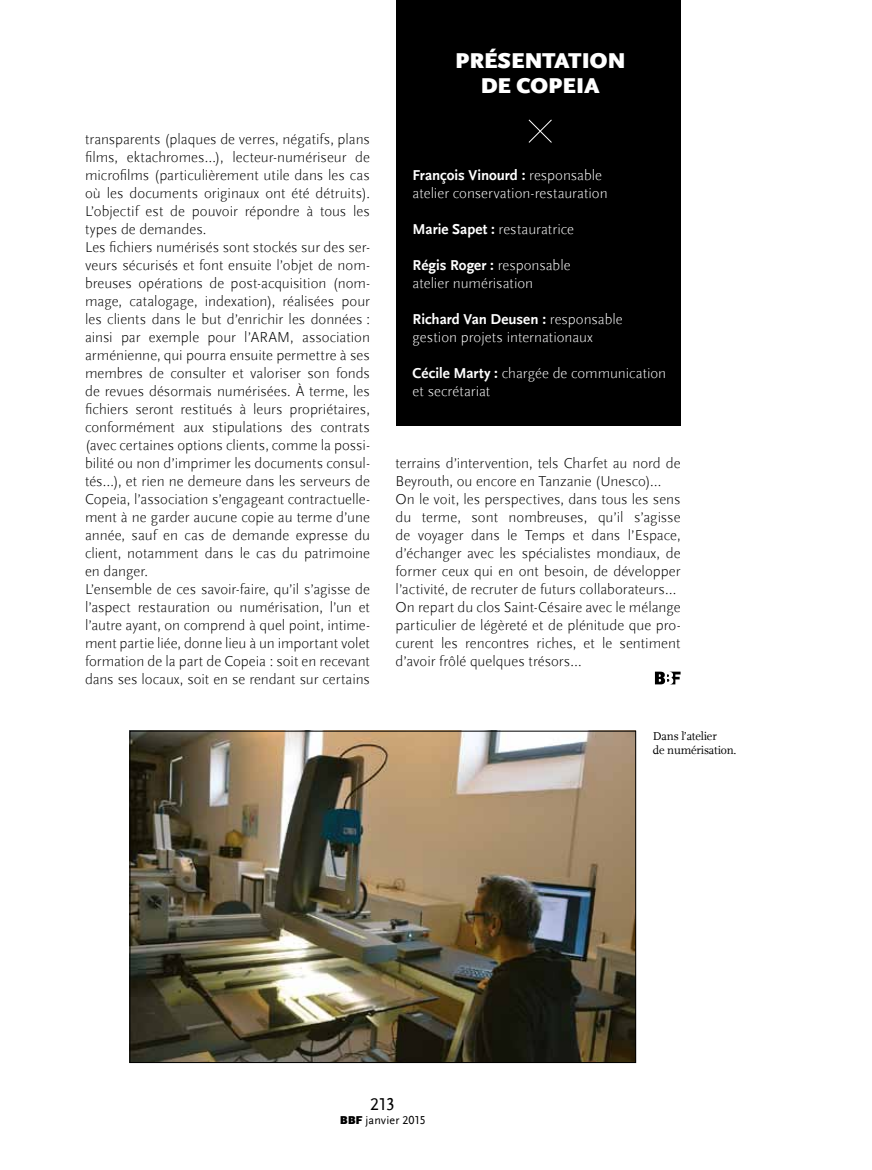
<style>
.page{position:relative;width:872px;height:1170px;background:#fff}
.page>*{position:absolute;margin:0;border:0;box-sizing:border-box;transform-origin:0 0}
.t1{font:900 22.5px/25.5px "Scala Sans";color:#fff;text-align:center}
.t2{font:18px "Scala Sans LF";color:#000}
.t3{font:300 15px/18px "Scala Sans";color:#000}
.t4{font:300 15px/18px "Scala Sans";color:#fff}
.t5{font:12px/14.4px "Scala LF";letter-spacing:-.015em;color:#000}
.t6{font:12px "Scala Sans LF";letter-spacing:.005em;color:#000}
.s1{font-weight:700}
.s2{font-family:"Scala Sans";font-weight:900}
</style>
<div class="page">
<img style="left:132px;top:732px;width:502px;height:328px">
<div style="left:395px;top:0;width:285px;height:425px;background:#000"></div>
<svg style="left:528px;top:119px;width:24px;height:24px"></svg>
<svg style="left:655px;top:671px;width:25px;height:13px"></svg>
<p class="t3" style="left:85px;top:130px;width:286px">transparents (plaques de verres, négatifs, plans films, ektachromes…), lecteur-numériseur de microfilms (particulièrement utile dans les cas où les documents originaux ont été détruits).<br>L’objectif est de pouvoir répondre à tous les types de demandes.<br>Les fichiers numérisés sont stockés sur des ser&shy;veurs sécurisés et font ensuite l’objet de nom&shy;breuses opérations de post-acquisition (nom&shy;mage, catalogage, indexation), réalisées pour les clients dans le but d’enrichir les données : ainsi par exemple pour l’ARAM, association arménienne, qui pourra ensuite permettre à ses membres de consulter et valoriser son fonds de revues désormais numérisées. À terme, les fichiers seront restitués à leurs propriétaires, conformément aux stipulations des contrats (avec certaines options clients, comme la possi&shy;bilité ou non d’imprimer les documents consul&shy;tés…), et rien ne demeure dans les serveurs de Copeia, l’association s’engageant contractuelle&shy;ment à ne garder aucune copie au terme d’une année, sauf en cas de demande expresse du client, notamment dans le cas du patrimoine en danger.<br>L’ensemble de ces savoir-faire, qu’il s’agisse de l’aspect restauration ou numérisation, l’un et l’autre ayant, on comprend à quel point, intime&shy;ment partie liée, donne lieu à un important volet formation de la part de Copeia : soit en recevant dans ses locaux, soit en se rendant sur certains</p>
<h1 class="t1" style="left:455px;top:48px;width:172px">PRÉSENTATION<br>DE COPEIA</h1>
<p class="t4" style="left:412px;top:166px;width:197px"><span class="s1">François Vinourd :</span> responsable atelier conservation-restauration</p>
<p class="t4" style="left:412px;top:220px;width:163px"><span class="s1">Marie Sapet :</span> restauratrice</p>
<p class="t4" style="left:412px;top:256px;width:160px"><span class="s1">Régis Roger :</span> responsable atelier numérisation</p>
<p class="t4" style="left:412px;top:310px;width:212px"><span class="s1">Richard Van Deusen :</span> responsable gestion projets internationaux</p>
<p class="t4" style="left:412px;top:364px;width:255px"><span class="s1">Cécile Marty :</span> chargée de communication et secrétariat</p>
<p class="t3" style="left:395px;top:454px;width:286px">terrains d’intervention, tels Charfet au nord de Beyrouth, ou encore en Tanzanie (Unesco)… On le voit, les perspectives, dans tous les sens du terme, sont nombreuses, qu’il s’agisse de voyager dans le Temps et dans l’Espace, d’échanger avec les spécialistes mondiaux, de former ceux qui en ont besoin, de développer l’activité, de recruter de futurs collaborateurs… On repart du clos Saint-Césaire avec le mélange particulier de légèreté et de plénitude que pro&shy;curent les rencontres riches, et le sentiment d’avoir frôlé quelques trésors…</p>
<p class="t5" style="left:653px;top:728px;width:85px">Dans l’atelier<br>de numérisation.</p>
<p class="t2" style="left:370px;top:1094px;width:27px">213</p>
<p class="t6" style="left:340px;top:1113px;width:88px"><span class="s2">BBF</span> janvier 2015</p>
</div>
